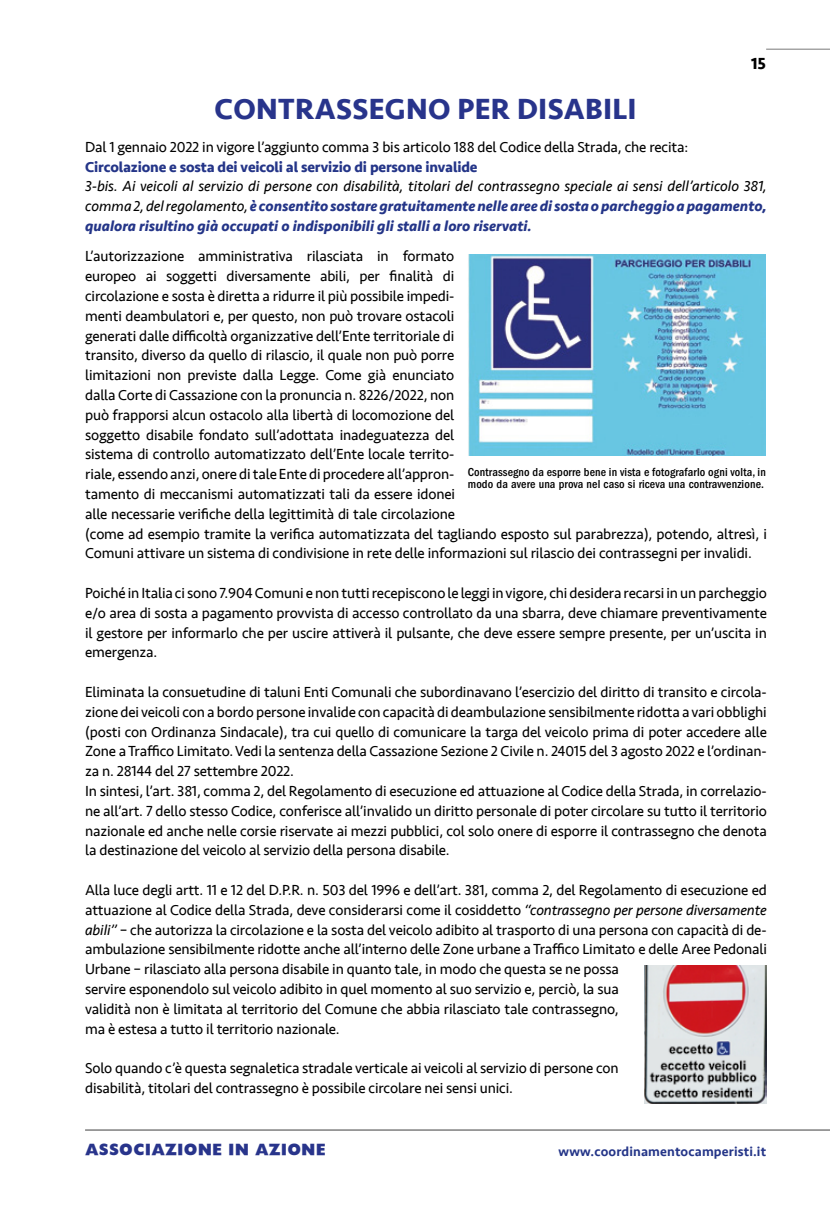
<style>
.page{position:relative;width:830px;height:1212px;background:#fff}
.page>*{position:absolute;margin:0;border:0;box-sizing:border-box;transform-origin:0 0}
.t1{font:700 30px "Seravek";letter-spacing:.01em;color:#28348b}
.t2{font:700 16.5px "Seravek";color:#000}
.t3{font:15px/19.8px "Seravek";letter-spacing:-.01em;color:#000}
.t4{font:italic 700 15px/19.8px "Seravek";color:#243588;text-align:justify}
.t5{font:700 15px "Seravek";letter-spacing:-.01em;color:#243588}
.t6{font:15px "Headline NEWS";letter-spacing:.01em;color:#28348b}
.t7{font:500 13.5px "Seravek";letter-spacing:.01em;color:#243588}
.t8{font:500 condensed 12px/12px "ITC Franklin Gothic Std";letter-spacing:.01em;color:#000}
.s1{font-weight:400;color:#000}
.s2{font-style:italic}
</style>
<div class="page">
<hr style="left:765px;top:49px;width:64px;height:1px;background:#878787">
<hr style="left:85px;top:1129px;width:744px;height:1px;background:#878787">
<img style="left:644px;top:965px;width:122px;height:138px">
<img style="left:468px;top:254px;width:297px;height:201px">
<h1 class="t1" style="left:214px;top:85px;width:423px">CONTRASSEGNO PER DISABILI</h1>
<p class="t2" style="left:750px;top:51px;width:16px">15</p>
<p class="t3" style="left:85px;top:137px;width:604px">Dal 1 gennaio 2022 in vigore l’aggiunto comma 3 bis articolo 188 del Codice della Strada, che recita:</p>
<p class="t5" style="left:85px;top:155px;width:394px">Circolazione e sosta dei veicoli al servizio di persone invalide</p>
<p class="t4" style="left:85px;top:176px;width:683px"><span class="s1">3-bis. Ai veicoli al servizio di persone con disabilità, titolari del contrassegno speciale ai sensi dell’articolo 381, comma 2, del regolamento,</span> è consentito sostare gratuitamente nelle aree di sosta o parcheggio a pagamento, qualora risultino già occupati o indisponibili gli stalli a loro riservati.</p>
<p class="t3" style="left:85px;top:246px;width:683px">L’autorizzazione amministrativa rilasciata in formato<br>europeo ai soggetti diversamente abili, per finalità di<br>circolazione e sosta è diretta a ridurre il più possibile impedi-<br>menti deambulatori e, per questo, non può trovare ostacoli<br>generati dalle difficoltà organizzative dell’Ente territoriale di<br>transito, diverso da quello di rilascio, il quale non può porre<br>limitazioni non previste dalla Legge. Come già enunciato<br>dalla Corte di Cassazione con la pronuncia n. 8226/2022, non<br>può frapporsi alcun ostacolo alla libertà di locomozione del<br>soggetto disabile fondato sull’adottata inadeguatezza del<br>sistema di controllo automatizzato dell’Ente locale territo-<br>riale, essendo anzi, onere di tale Ente di procedere all’appron-<br>tamento di meccanismi automatizzati tali da essere idonei<br>alle necessarie verifiche della legittimità di tale circolazione<br>(come ad esempio tramite la verifica automatizzata del tagliando esposto sul parabrezza), potendo, altresì, i Comuni attivare un sistema di condivisione in rete delle informazioni sul rilascio dei contrassegni per invalidi.</p>
<p class="t3" style="left:85px;top:583px;width:683px;text-align:justify">Poiché in Italia ci sono 7.904 Comuni e non tutti recepiscono le leggi in vigore, chi desidera recarsi in un parcheggio e/o area di sosta a pagamento provvista di accesso controllato da una sbarra, deve chiamare preventivamente il gestore per informarlo che per uscire attiverà il pulsante, che deve essere sempre presente, per un’uscita in emergenza.</p>
<p class="t3" style="left:85px;top:682px;width:683px">Eliminata la consuetudine di taluni Enti Comunali che subordinavano l’esercizio del diritto di transito e circola&shy;zione dei veicoli con a bordo persone invalide con capacità di deambulazione sensibilmente ridotta a vari obblighi (posti con Ordinanza Sindacale), tra cui quello di comunicare la targa del veicolo prima di poter accedere alle Zone a Traffico Limitato. Vedi la sentenza della Cassazione Sezione 2 Civile n. 24015 del 3 agosto 2022 e l’ordinan&shy;za n. 28144 del 27 settembre 2022.<br>In sintesi, l’art. 381, comma 2, del Regolamento di esecuzione ed attuazione al Codice della Strada, in correlazio&shy;ne all’art. 7 dello stesso Codice, conferisce all’invalido un diritto personale di poter circolare su tutto il territorio nazionale ed anche nelle corsie riservate ai mezzi pubblici, col solo onere di esporre il contrassegno che denota la destinazione del veicolo al servizio della persona disabile.</p>
<p class="t3" style="left:85px;top:880px;width:683px">Alla luce degli artt. 11 e 12 del D.P.R. n. 503 del 1996 e dell’art. 381, comma 2, del Regolamento di esecuzione ed attuazione al Codice della Strada, deve considerarsi come il cosiddetto <span class="s2">“contrassegno per persone diversamente abili”</span> – che autorizza la circolazione e la sosta del veicolo adibito al trasporto di una persona con capacità di de&shy;ambulazione sensibilmente ridotte anche all’interno delle Zone urbane a Traffico Limitato e delle Aree Pedonali Urbane – rilasciato alla persona disabile in quanto tale, in modo che questa se ne possa<br>servire esponendolo sul veicolo adibito in quel momento al suo servizio e, perciò, la sua<br>validità non è limitata al territorio del Comune che abbia rilasciato tale contrassegno,<br>ma è estesa a tutto il territorio nazionale.</p>
<p class="t3" style="left:85px;top:1058px;width:535px">Solo quando c’è questa segnaletica stradale verticale ai veicoli al servizio di persone con disabilità, titolari del contrassegno è possibile circolare nei sensi unici.</p>
<p class="t8" style="left:467px;top:466px;width:299px">Contrassegno da esporre bene in vista e fotografarlo ogni volta, in modo da avere una prova nel caso si riceva una contravvenzione.</p>
<p class="t6" style="left:85px;top:1143px;width:242px">ASSOCIAZIONE IN AZIONE</p>
<p class="t7" style="left:558px;top:1143px;width:209px">www.coordinamentocamperisti.it</p>
</div>
